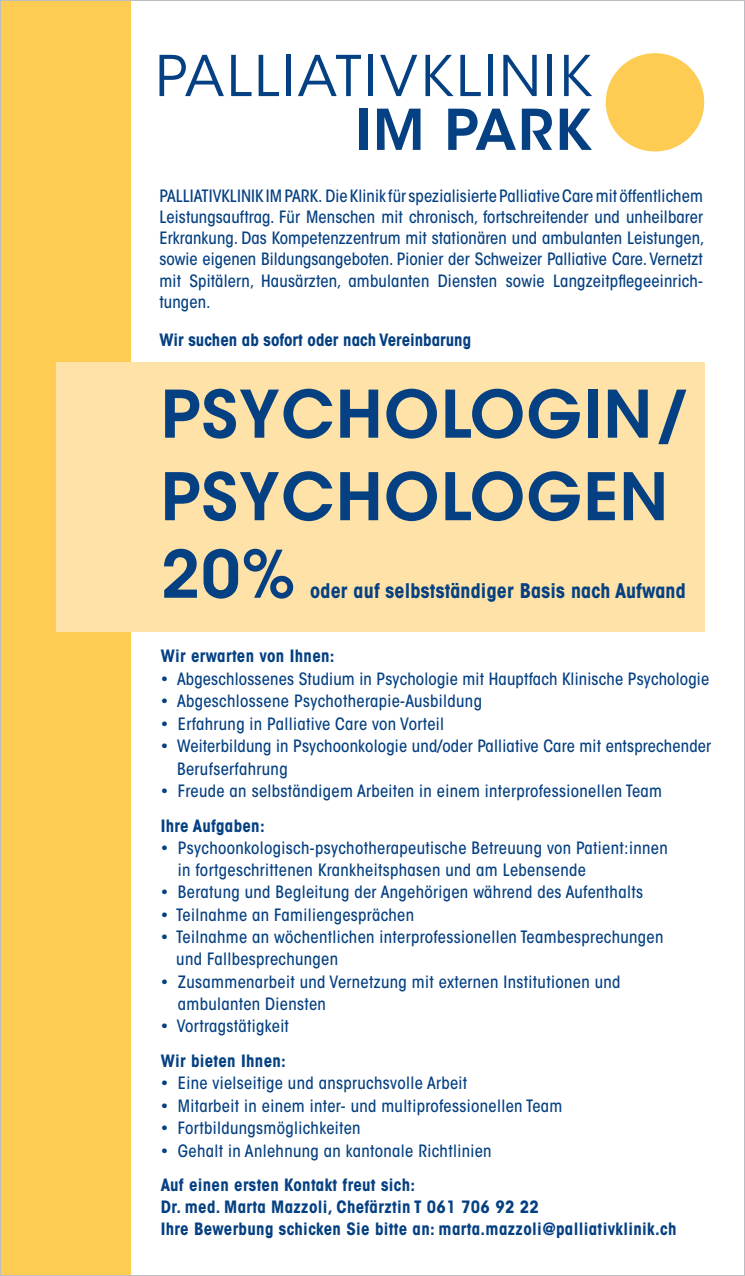
<style>
.page{position:relative;width:745px;height:1276px;background:#fff}
.page>*{position:absolute;margin:0;border:0;box-sizing:border-box;transform-origin:0 0}
.t1{font:600 65px/80px "ITC Avant Garde Std";letter-spacing:.02em;color:#054082}
.t2{font:700 condensed 20px "ITC Avant Garde Std";letter-spacing:.01em;color:#054082}
.t3{font:500 condensed 16.88px/21.2px "ITC Avant Garde Std";letter-spacing:.02em;color:#054082}
.t4{font:700 condensed 16.88px "ITC Avant Garde Std";letter-spacing:.02em;color:#054082}
.t5{font:700 condensed 16.88px "ITC Avant Garde Std";color:#054082}
</style>
<div class="page">
<div style="left:0;top:0;width:130px;height:1276px;background:#fecc53"></div>
<div style="left:56px;top:362px;width:647px;height:270px;background:#ffe2a7"></div>
<div style="left:605px;top:53px;width:98px;height:98px;background:#fecc53;border-radius:50%"></div>
<svg style="left:159px;top:55px;width:65px;height:41px"></svg>
<svg style="left:231px;top:55px;width:20px;height:41px"></svg>
<svg style="left:258px;top:55px;width:21px;height:41px"></svg>
<hr style="left:286px;top:55px;width:4px;height:41px;background:#054082">
<svg style="left:298px;top:55px;width:63px;height:41px"></svg>
<hr style="left:368px;top:55px;width:4px;height:41px;background:#054082">
<svg style="left:380px;top:55px;width:37px;height:41px"></svg>
<svg style="left:425px;top:55px;width:28px;height:41px"></svg>
<svg style="left:460px;top:55px;width:20px;height:41px"></svg>
<div style="left:487px;top:55px;width:5px;height:41px;background:#054082"></div>
<svg style="left:503px;top:55px;width:33px;height:41px"></svg>
<div style="left:547px;top:55px;width:5px;height:41px;background:#054082"></div>
<svg style="left:564px;top:55px;width:27px;height:41px"></svg>
<div style="left:359px;top:109px;width:8px;height:41px;background:#054082"></div>
<svg style="left:377px;top:109px;width:43px;height:41px"></svg>
<svg style="left:448px;top:109px;width:67px;height:41px"></svg>
<svg style="left:521px;top:109px;width:30px;height:41px"></svg>
<svg style="left:559px;top:109px;width:32px;height:41px"></svg>
<p class="t3" style="left:159px;top:185px;width:546px;text-align:justify">PALLIATIVKLINIK IM PARK. Die Klinik für spezialisierte Palliative Care mit öffentlichem Leistungsauftrag. Für Menschen mit chronisch, fortschreitender und unheilbarer Erkrankung. Das Kompetenzzentrum mit stationären und ambulanten Leistungen, sowie eigenen Bildungsangeboten. Pionier der Schweizer Palliative Care. Vernetzt mit Spitälern, Hausärzten, ambulanten Diensten sowie Langzeitpflegeeinrich&shy;tungen.</p>
<p class="t5" style="left:159px;top:329px;width:313px">Wir suchen ab sofort oder nach Vereinbarung</p>
<p class="t1" style="left:161px;top:374px;width:531px">PSYCHOLOGIN/<br>PSYCHOLOGEN<br>20%</p>
<p class="t2" style="left:310px;top:578px;width:377px">oder auf selbstständiger Basis nach Aufwand</p>
<p class="t4" style="left:161px;top:645px;width:175px">Wir erwarten von Ihnen:</p>
<p class="t3" style="left:161px;top:668px;width:549px">• Abgeschlossenes Studium in Psychologie mit Hauptfach Klinische Psychologie</p>
<p class="t3" style="left:161px;top:690px;width:322px">• Abgeschlossene Psychotherapie-Ausbildung</p>
<p class="t3" style="left:161px;top:713px;width:285px">• Erfahrung in Palliative Care von Vorteil</p>
<p class="t3" style="left:177px;top:735px;width:535px;line-height:22.5px;text-indent:-16px">• Weiterbildung in Psychoonkologie und/oder Palliative Care mit entsprechender<br>Berufserfahrung</p>
<p class="t3" style="left:161px;top:780px;width:502px">• Freude an selbständigem Arbeiten in einem interprofessionellen Team</p>
<p class="t4" style="left:161px;top:814px;width:105px">Ihre Aufgaben:</p>
<p class="t3" style="left:178px;top:837px;width:491px;line-height:21.9px;text-indent:-17px">• Psychoonkologisch-psychotherapeutische Betreuung von Patient:innen in fortgeschrittenen Krankheitsphasen und am Lebensende</p>
<p class="t3" style="left:161px;top:881px;width:483px">• Beratung und Begleitung der Angehörigen während des Aufenthalts</p>
<p class="t3" style="left:161px;top:904px;width:255px">• Teilnahme an Familiengesprächen</p>
<p class="t3" style="left:176px;top:926px;width:488px;line-height:21.9px;text-indent:-16px">• Teilnahme an wöchentlichen interprofessionellen Teambesprechungen und Fallbesprechungen</p>
<p class="t3" style="left:178px;top:971px;width:444px;line-height:21.9px;text-indent:-17px">• Zusammenarbeit und Vernetzung mit externen Institutionen und ambulanten Diensten</p>
<p class="t3" style="left:161px;top:1015px;width:130px">• Vortragstätigkeit</p>
<p class="t4" style="left:161px;top:1049px;width:127px">Wir bieten Ihnen:</p>
<p class="t3" style="left:161px;top:1072px;width:308px">• Eine vielseitige und anspruchsvolle Arbeit</p>
<p class="t3" style="left:161px;top:1095px;width:403px">• Mitarbeit in einem inter- und multiprofessionellen Team</p>
<p class="t3" style="left:161px;top:1117px;width:201px">• Fortbildungsmöglichkeiten</p>
<p class="t3" style="left:161px;top:1140px;width:332px">• Gehalt in Anlehnung an kantonale Richtlinien</p>
<p class="t4" style="left:161px;top:1174px;width:256px">Auf einen ersten Kontakt freut sich:</p>
<p class="t4" style="left:161px;top:1196px;width:379px">Dr. med. Marta Mazzoli, Chefärztin T 061 706 92 22</p>
<p class="t4" style="left:161px;top:1218px;width:517px">Ihre Bewerbung schicken Sie bitte an: marta.mazzoli@palliativklinik.ch</p>
</div>
